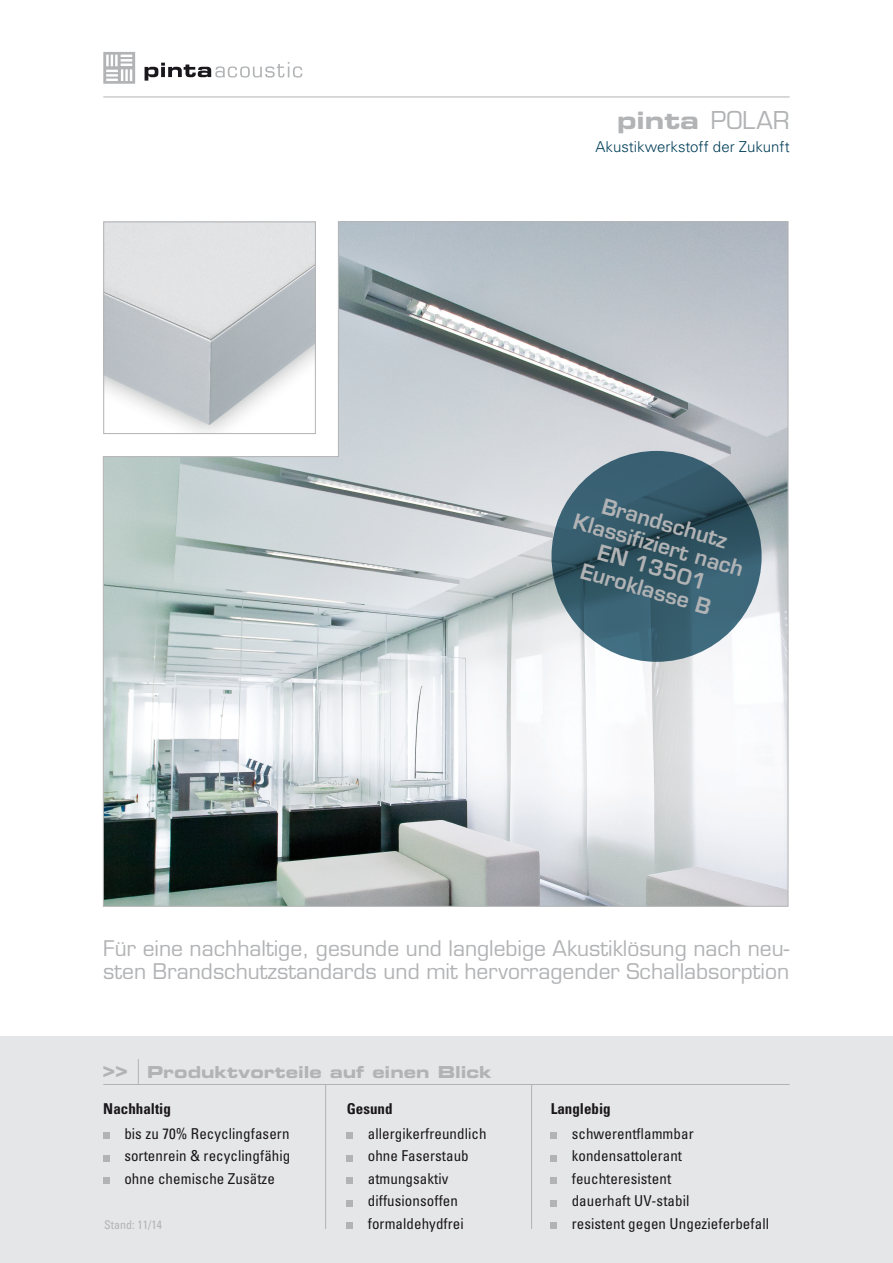
<style>
.page{position:relative;width:893px;height:1263px;background:#fff}
.page>*{position:absolute;margin:0;border:0;box-sizing:border-box;transform-origin:0 0}
.t1{font:24px "Eurostile LT Bold Extended Two";color:#b2b3b5}
.t2{font:21px/22.8px "Eurostile LT";color:#b2b3b5}
.t3{font:600 21px/22.8px "Eurostile LT";color:#b2b3b5;text-align:center}
.t4{font:16.5px "Eurostile LT Bold Extended Two";color:#b2b3b5}
.t5{font:condensed 15px/22.5px "Univers LT";letter-spacing:.005em;color:#1a171c}
.t6{font:300 15px "Univers LT";color:#003e57}
.t7{font:700 condensed 15px "Univers LT";color:#1a171c}
.t8{font:condensed 12px "Univers LT";color:#b2b3b5}
.s1{font-family:"Eurostile LT"}
.s2{font-size:21.45px}
</style>
<div class="page">
<svg style="left:103px;top:221px;width:686px;height:686px"></svg>
<hr style="left:103px;top:97px;width:687px;height:1px;background:#b2b3b5">
<div style="left:0;top:1036px;width:893px;height:227px;background:#e5e6e7"></div>
<div style="left:103px;top:1132px;width:7px;height:7px;background:#b2b3b5"></div>
<div style="left:103px;top:1155px;width:7px;height:6px;background:#b2b3b5"></div>
<div style="left:103px;top:1177px;width:7px;height:7px;background:#b2b3b5"></div>
<svg style="left:138px;top:1059px;width:1px;height:25px"></svg>
<hr style="left:103px;top:1084px;width:687px;height:1px;background:#b2b3b5">
<hr style="left:325px;top:1084px;width:1px;height:145px;background:#b2b3b5">
<hr style="left:531px;top:1084px;width:1px;height:145px;background:#b2b3b5">
<div style="left:551px;top:1132px;width:6px;height:7px;background:#b2b3b5"></div>
<svg style="left:551px;top:1155px;width:6px;height:6px"></svg>
<div style="left:551px;top:1177px;width:6px;height:7px;background:#b2b3b5"></div>
<svg style="left:551px;top:1200px;width:6px;height:6px"></svg>
<div style="left:551px;top:1222px;width:6px;height:7px;background:#b2b3b5"></div>
<div style="left:347px;top:1132px;width:6px;height:7px;background:#b2b3b5"></div>
<svg style="left:347px;top:1155px;width:6px;height:6px"></svg>
<div style="left:347px;top:1177px;width:6px;height:7px;background:#b2b3b5"></div>
<svg style="left:347px;top:1200px;width:6px;height:6px"></svg>
<div style="left:347px;top:1222px;width:6px;height:7px;background:#b2b3b5"></div>
<svg style="left:103px;top:52px;width:32px;height:32px"></svg>
<svg style="left:145px;top:62px;width:157px;height:19px"></svg>
<svg style="left:551px;top:451px;width:211px;height:211px;background:#355b6b"></svg>
<img style="left:105px;top:224px;width:209px;height:208px">
<div style="left:103px;top:222px;width:213px;height:212px;border:1px solid #b2b3b5"></div>
<h1 class="t1" style="left:617px;top:104px;width:174px">pinta <span class="s1">POLAR</span></h1>
<p class="t6" style="left:595px;top:137px;width:196px">Akustikwerkstoff der Zukunft</p>
<h2 class="t3" style="left:583px;top:488px;width:177px;rotate:16deg">Brandschutz<br>Klassifi ziert nach<br>EN 13501<br>Euroklasse B</h2>
<h2 class="t2" style="left:103px;top:937px;width:687px">Für eine nachhaltige, gesunde und langlebige Akustiklösung nach neu&shy;sten Brandschutzstandards und mit hervorragender Schallabsorption</h2>
<p class="t4" style="left:102px;top:1060px;width:391px"><span class="s2">&gt;&gt;</span> Produktvorteile auf einen Blick</p>
<p class="t7" style="left:103px;top:1099px;width:69px">Nachhaltig</p>
<p class="t5" style="left:124px;top:1122px;width:168px;text-align:justify">bis zu 70% Recyclingfasern sortenrein &amp; recyclingfähig ohne chemische Zusätze</p>
<p class="t8" style="left:104px;top:1217px;width:59px">Stand: 11/14</p>
<p class="t7" style="left:347px;top:1099px;width:47px">Gesund</p>
<p class="t5" style="left:368px;top:1122px;width:120px">allergikerfreundlich ohne Faserstaub atmungsaktiv diffusionsoffen formaldehydfrei</p>
<p class="t7" style="left:551px;top:1099px;width:61px">Langlebig</p>
<p class="t5" style="left:572px;top:1122px;width:199px">schwerentflammbar kondensattolerant feuchteresistent<br>dauerhaft UV-stabil<br>resistent gegen Ungezieferbefall</p>
</div>
